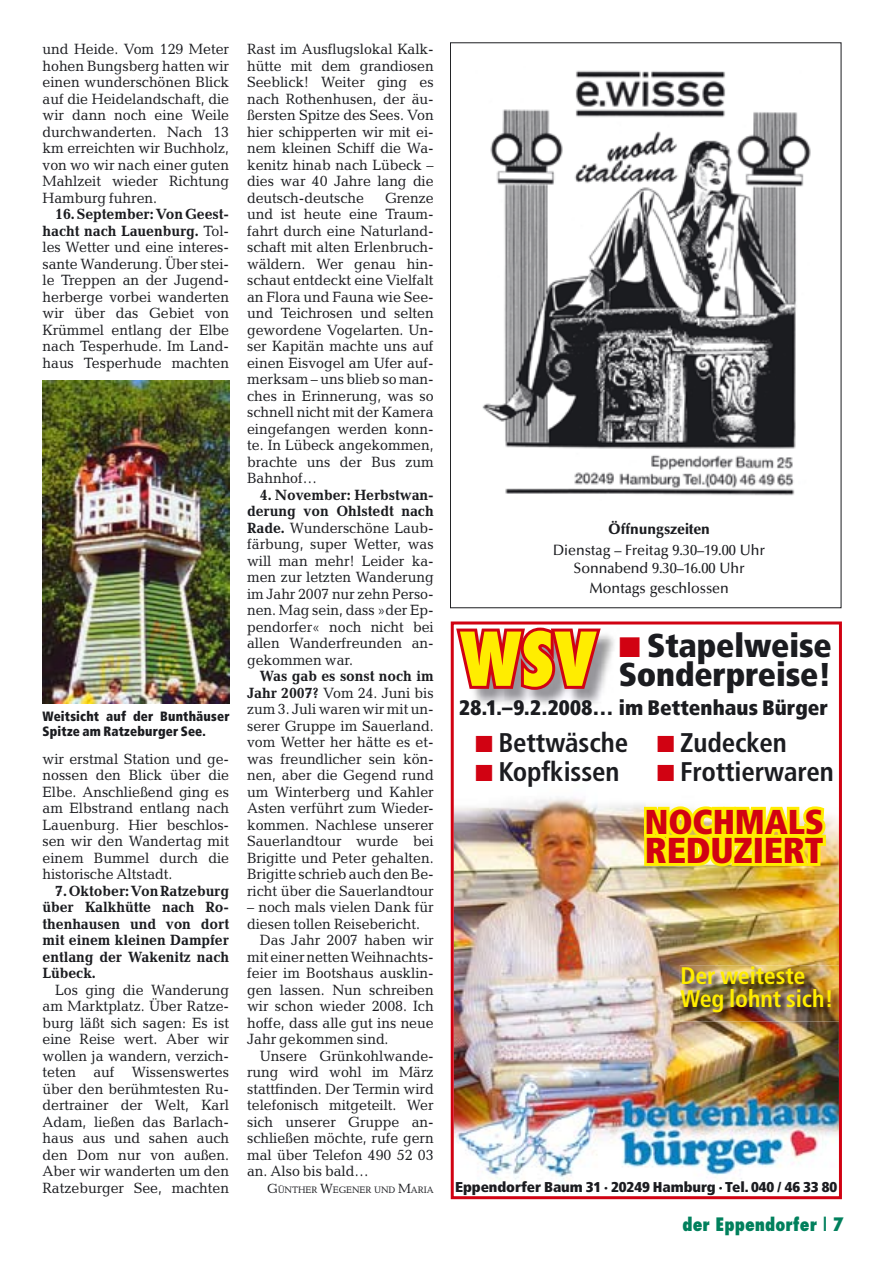
<style>
.page{position:relative;width:893px;height:1263px;background:#fff}
.page>*{position:absolute;margin:0;border:0;box-sizing:border-box;transform-origin:0 0}
.t1{font:800 condensed 72px "Futura";color:#ffed00}
.t2{font:900 condensed 36px "Frutiger";letter-spacing:-.005em;color:#d10212}
.t3{font:900 condensed 34.5px "Frutiger";letter-spacing:-.005em;color:#d10212}
.t4{font:900 condensed 33px/29px "Frutiger";letter-spacing:-.005em;color:#1b1c20;text-align:right}
.t5{font:700 condensed 27px/29px "Frutiger";letter-spacing:-.005em;color:#1b1c20}
.t6{font:700 condensed 24px/22.5px "Frutiger";letter-spacing:-.005em;color:#ffed00}
.t7{font:900 condensed 21px "Frutiger";color:#1b1c20}
.t8{font:800 condensed 18px "Futura";color:#00805c}
.t9{font:15px/16.5px "Candida";letter-spacing:-.005em;color:#1b1c20;text-align:justify;scale:.95 1}
.t10{font:700 15px/16.5px "Candida";letter-spacing:-.005em;color:#1b1c20;text-align:justify;scale:.95 1}
.t11{font:500 15px/18px "Optima";letter-spacing:-.005em;color:#1b1c20;text-align:center;scale:.95 1}
.t12{font:900 15px "Optima";letter-spacing:-.005em;color:#1b1c20;scale:.95 1}
.t13{font:900 condensed 14.25px "Frutiger";letter-spacing:-.005em;color:#1b1c20;scale:1.05 1}
.t14{font:900 condensed 13.5px/15px "Frutiger";letter-spacing:.015em;color:#1b1c20;scale:.95 1}
.t15{font:9.45px "Candida";letter-spacing:-.005em;color:#1b1c20;scale:.95 1}
.s1{font-weight:700}
.s2{font-size:13.5px}
</style>
<div class="page">
<img style="left:43px;top:380px;width:187px;height:324px">
<img style="left:482px;top:70px;width:329px;height:426px">
<img style="left:451px;top:621px;width:391px;height:578px">
<img style="left:457px;top:629px;width:162px;height:81px">
<svg style="left:452px;top:625px;width:153px;height:68px"></svg>
<img style="left:680px;top:965px;width:160px;height:56px">
<svg style="left:620px;top:637px;width:19px;height:20px"></svg>
<svg style="left:476px;top:736px;width:16px;height:16px"></svg>
<svg style="left:476px;top:765px;width:16px;height:16px"></svg>
<svg style="left:658px;top:736px;width:16px;height:16px"></svg>
<svg style="left:641px;top:760px;width:188px;height:122px"></svg>
<p class="t9" style="left:43px;top:41px;width:198px">und Heide. Vom 129 Meter hohen Bungsberg hatten wir einen wunderschönen Blick auf die Heidelandschaft, die wir dann noch eine Weile durchwanderten. Nach 13 km erreichten wir Buchholz, von wo wir nach einer guten Mahlzeit wieder Richtung Hamburg fuhren.</p>
<p class="t9" style="left:43px;top:206px;width:198px;text-indent:13px"><span class="s1">16. September: Von Geest&shy;hacht nach Lauenburg.</span> Tol&shy;les Wetter und eine interes&shy;sante Wanderung. Über stei&shy;le Treppen an der Jugend&shy;herberge vorbei wanderten wir über das Gebiet von Krümmel entlang der Elbe nach Tesperhude. Im Land&shy;haus Tesperhude machten</p>
<p class="t14" style="left:43px;top:709px;width:198px">Weitsicht auf der Bunthäuser<br>Spitze am Ratzeburger See.</p>
<p class="t9" style="left:43px;top:750px;width:198px">wir erstmal Station und ge&shy;nossen den Blick über die Elbe. Anschließend ging es am Elbstrand entlang nach Lauenburg. Hier beschlos&shy;sen wir den Wandertag mit einem Bummel durch die historische Altstadt.</p>
<p class="t10" style="left:43px;top:882px;width:198px;text-indent:13px">7. Oktober: Von Ratzeburg über Kalkhütte nach Ro&shy;thenhausen und von dort mit einem kleinen Dampfer entlang der Wakenitz nach Lübeck.</p>
<p class="t9" style="left:43px;top:981px;width:198px;text-indent:13px">Los ging die Wanderung am Marktplatz. Über Ratze&shy;burg läßt sich sagen: Es ist eine Reise wert. Aber wir wollen ja wandern, verzich&shy;teten auf Wissenswertes über den berühmtesten Ru&shy;dertrainer der Welt, Karl Adam, ließen das Barlach&shy;haus aus und sahen auch den Dom nur von außen.<br>Aber wir wanderten um den Ratzeburger See, machten</p>
<p class="t9" style="left:247px;top:41px;width:198px">Rast im Ausflugslokal Kalk&shy;hütte mit dem grandiosen Seeblick! Weiter ging es nach Rothenhusen, der äu&shy;ßersten Spitze des Sees. Von hier schipperten wir mit ei&shy;nem kleinen Schiff die Wa&shy;kenitz hinab nach Lübeck – dies war 40 Jahre lang die deutsch-deutsche</p>
<p class="t9" style="left:247px;top:189px;width:198px;text-indent:138px">Grenze und ist heute eine Traum&shy;fahrt durch eine Naturland&shy;schaft mit alten Erlenbruch&shy;wäldern. Wer genau hin&shy;schaut entdeckt eine Vielfalt an Flora und Fauna wie See&shy;und Teichrosen und selten gewordene Vogelarten. Un&shy;ser Kapitän machte uns auf einen Eisvogel am Ufer auf&shy;merksam – uns blieb so man&shy;ches in Erinnerung, was so schnell nicht mit der Kamera eingefangen werden konn&shy;te. In Lübeck angekommen, brachte uns der Bus zum Bahnhof…</p>
<p class="t9" style="left:247px;top:486px;width:198px;text-indent:13px"><span class="s1">4. November: Herbstwan&shy;derung von Ohlstedt nach Rade.</span> Wunderschöne Laub&shy;färbung, super Wetter, was will man mehr! Leider ka&shy;men zur letzten Wanderung im Jahr 2007 nur zehn Perso&shy;nen. Mag sein, dass »der Ep&shy;pendorfer« noch nicht bei allen Wanderfreunden an&shy;gekommen war.</p>
<p class="t9" style="left:247px;top:668px;width:198px;text-indent:13px"><span class="s1">Was gab es sonst noch im Jahr 2007?</span> Vom 24. Juni bis zum 3. Juli waren wir mit un&shy;serer Gruppe im Sauerland. vom Wetter her hätte es et&shy;was freundlicher sein kön&shy;nen, aber die Gegend rund um Winterberg und Kahler Asten verführt zum Wieder&shy;kommen. Nachlese unserer Sauerlandtour wurde bei Brigitte und Peter gehalten.<br>Brigitte schrieb auch den Be&shy;richt über die Sauerlandtour</p>
<p class="t9" style="left:247px;top:899px;width:198px">– noch mals vielen Dank für</p>
<p class="t9" style="left:247px;top:915px;width:183px">diesen tollen Reisebericht.</p>
<p class="t9" style="left:260px;top:932px;width:184px">Das Jahr 2007 haben wir</p>
<p class="t9" style="left:247px;top:948px;width:198px">mit einer netten Weihnachts-</p>
<p class="t9" style="left:247px;top:965px;width:198px">feier im Bootshaus ausklin-</p>
<p class="t9" style="left:247px;top:981px;width:198px">gen lassen. Nun schreiben</p>
<p class="t9" style="left:247px;top:998px;width:198px">wir schon wieder 2008. Ich</p>
<p class="t9" style="left:247px;top:1014px;width:198px">hoffe, dass alle gut ins neue</p>
<p class="t9" style="left:247px;top:1031px;width:150px">Jahr gekommen sind.</p>
<p class="t9" style="left:260px;top:1047px;width:184px">Unsere Grünkohlwande-</p>
<p class="t9" style="left:247px;top:1064px;width:198px">rung wird wohl im März</p>
<p class="t9" style="left:247px;top:1080px;width:198px">stattfinden. Der Termin wird</p>
<p class="t9" style="left:247px;top:1097px;width:198px">telefonisch mitgeteilt. Wer</p>
<p class="t9" style="left:247px;top:1113px;width:198px">sich unserer Gruppe an-</p>
<p class="t9" style="left:247px;top:1130px;width:198px">schließen möchte, rufe gern</p>
<p class="t9" style="left:247px;top:1146px;width:198px">mal über Telefon 490 52 03</p>
<p class="t9" style="left:247px;top:1163px;width:129px">an. Also bis bald…</p>
<p class="t15" style="left:267px;top:1184px;width:177px"><span class="s2">G</span>ÜNTHER <span class="s2">W</span>EGENER UND <span class="s2">M</span>ARIA</p>
<p class="t12" style="left:608px;top:520px;width:109px">Öffnungszeiten</p>
<p class="t11" style="left:553px;top:541px;width:224px">Dienstag – Freitag 9.30–19.00 Uhr<br>Sonnabend 9.30–16.00 Uhr</p>
<p class="t11" style="left:589px;top:579px;width:148px">Montags geschlossen</p>
<h1 class="t1" style="left:460px;top:613px;width:138px">WSV</h1>
<h3 class="t7" style="left:459px;top:695px;width:370px">28.1.–9.2.2008… im Bettenhaus Bürger</h3>
<h3 class="t4" style="left:619px;top:631px;width:215px">Stapelweise<br>Sonderpreise!</h3>
<h3 class="t5" style="left:498px;top:728px;width:131px">Bettwäsche<br>Kopfkissen</h3>
<h3 class="t5" style="left:680px;top:728px;width:155px">Zudecken<br>Frottierwaren</h3>
<h3 class="t3" style="left:645px;top:801px;width:180px">NOCHMALS</h3>
<h2 class="t2" style="left:645px;top:828px;width:180px">REDUZIERT</h2>
<h3 class="t6" style="left:680px;top:964px;width:155px">Der weiteste<br>Weg lohnt sich!</h3>
<p class="t13" style="left:455px;top:1178px;width:365px">Eppendorfer Baum 31 · 20249 Hamburg · Tel. 040 / 46 33 80</p>
<p class="t8" style="left:682px;top:1212px;width:163px">der Eppendorfer | 7</p>
</div>
